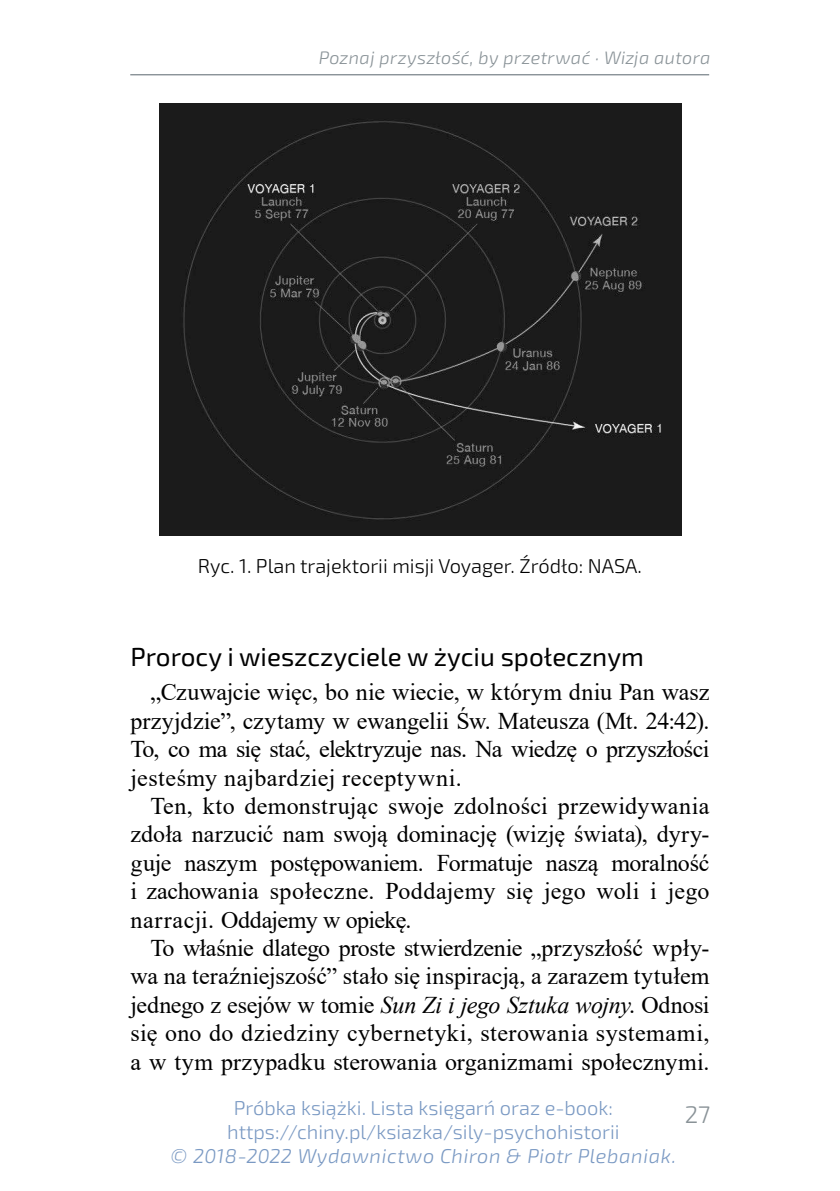
<style>
.page{position:relative;width:840px;height:1191px;background:#fff}
.page>*{position:absolute;margin:0;border:0;box-sizing:border-box;transform-origin:0 0}
.t1{font:26px "Exo 2";color:#000}
.t2{font:24px/28.4px "Times New Roman";letter-spacing:.005em;color:#000;text-align:justify}
.t3{font:300 24px "Exo 2";color:#899297}
.t4{font:300 20px/24px "Exo 2";color:#7a99c3;text-align:center}
.t5{font:300 20px "Exo 2";color:#000}
.t6{font:italic 300 20px "Exo 2";letter-spacing:.03em;color:#7a99c3}
.t7{font:italic 300 18px "Exo 2";letter-spacing:.02em;color:#899297}
.s1{font-style:italic}
</style>
<div class="page">
<div style="left:159px;top:104px;width:521px;height:432px;background:#1b1b1b"></div>
<hr style="left:130px;top:74px;width:578px;height:1px;background:#899297">
<p class="t7" style="left:318px;top:45px;width:393px">Poznaj przyszłość, by przetrwać · Wizja autora</p>
<p class="t5" style="left:198px;top:552px;width:445px">Ryc. 1. Plan trajektorii misji Voyager. Źródło: NASA.</p>
<p class="t1" style="left:130px;top:639px;width:514px">Prorocy i wieszczyciele w życiu społecznym</p>
<p class="t2" style="left:130px;top:677px;width:580px;text-indent:20px">„Czuwajcie więc, bo nie wiecie, w którym dniu Pan wasz przyjdzie”, czytamy w ewangelii Św. Mateusza (Mt. 24:42).<br>To, co ma się stać, elektryzuje nas. Na wiedzę o przyszłości jesteśmy najbardziej receptywni.</p>
<p class="t2" style="left:130px;top:791px;width:580px;text-indent:20px">Ten, kto demonstrując swoje zdolności przewidywania zdoła narzucić nam swoją dominację (wizję świata), dyry&shy;guje naszym postępowaniem. Formatuje naszą moralność i zachowania społeczne. Poddajemy się jego woli i jego narracji. Oddajemy w opiekę.</p>
<p class="t2" style="left:130px;top:933px;width:580px;text-indent:20px">To właśnie dlatego proste stwierdzenie „przyszłość wpły&shy;wa na teraźniejszość” stało się inspiracją, a zarazem tytułem jednego z esejów w tomie <span class="s1">Sun Zi i jego Sztuka wojny</span>. Odnosi się ono do dziedziny cybernetyki, sterowania systemami, a w tym przypadku sterowania organizmami społecznymi.</p>
<p class="t4" style="left:227px;top:1095px;width:394px">Próbka książki. Lista księgarń oraz e-book: https://chiny.pl/ksiazka/sily-psychohistorii</p>
<p class="t6" style="left:170px;top:1142px;width:507px">© 2018-2022 Wydawnictwo Chiron &amp; Piotr Plebaniak.</p>
<p class="t3" style="left:684px;top:1097px;width:27px">27</p>
</div>
